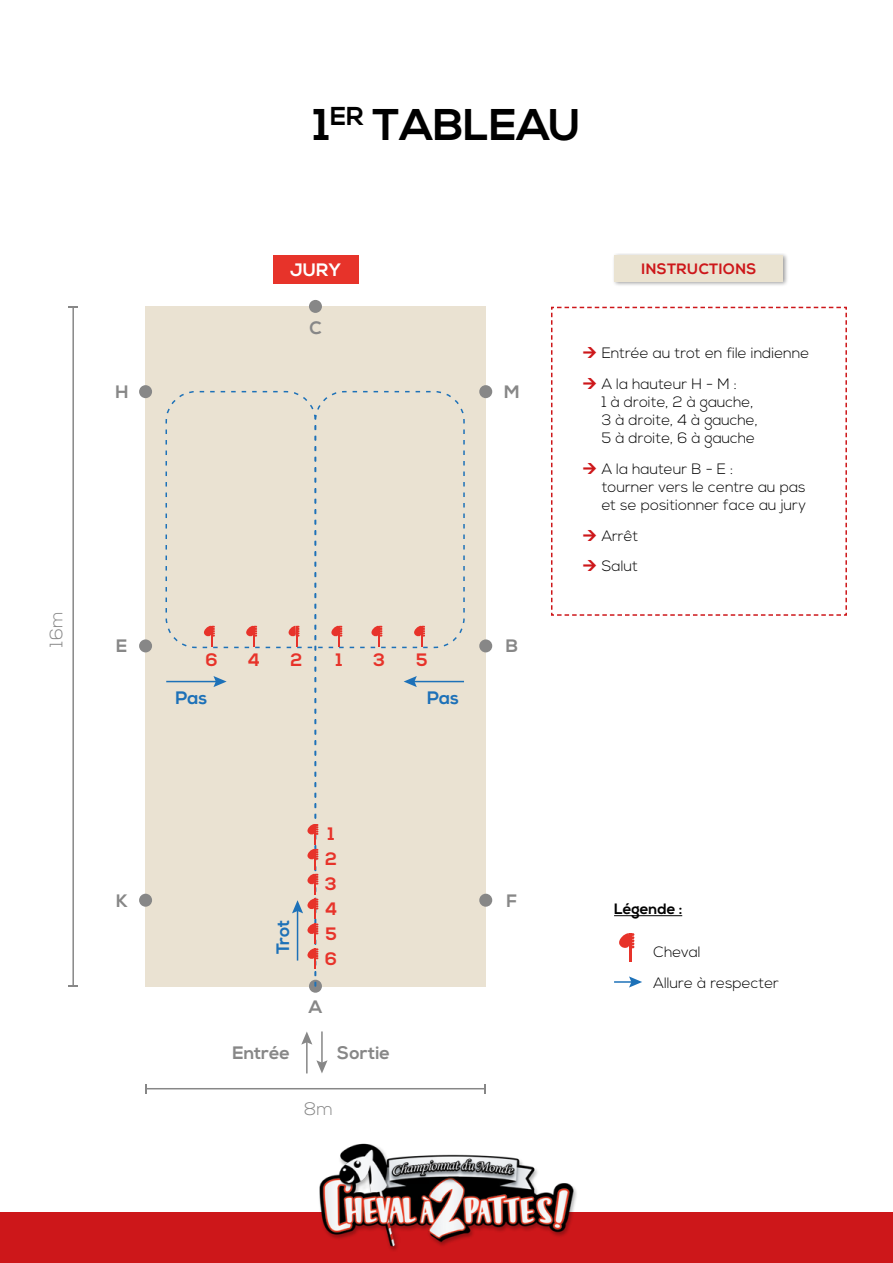
<style>
.page{position:relative;width:893px;height:1263px;background:#fff}
.page>*{position:absolute;margin:0;border:0;box-sizing:border-box;transform-origin:0 0}
.t1{font:700 44.25px "Nexa";color:#000}
.t2{font:700 18px "Nexa";color:#878787}
.t3{font:700 18px "Nexa";color:#e7332a}
.t4{font:700 18px "Nexa";letter-spacing:-.01em;color:#1d71b8}
.t5{font:300 18px "Nexa";color:#878787}
.t6{font:700 18px "Nexa";color:#fff}
.t7{font:300 15px/18px "Nexa";color:#000}
.t8{font:700 15px "Nexa";letter-spacing:.02em;color:#cd171a}
.t9{font:700 15px "Nexa";color:#000}
</style>
<div class="page">
<div style="left:0;top:1212px;width:893px;height:51px;background:#cd171a"></div>
<img style="left:319px;top:1143px;width:258px;height:108px">
<div style="left:146px;top:306px;width:340px;height:681px;background:#eae2d2"></div>
<hr style="left:146px;top:1088px;width:339px;height:1px;background:#878787">
<svg style="left:484px;top:1084px;width:2px;height:9px"></svg>
<hr style="left:72px;top:307px;width:2px;height:679px;background:#878787">
<svg style="left:68px;top:985px;width:10px;height:2px"></svg>
<svg style="left:68px;top:306px;width:10px;height:2px"></svg>
<div style="left:273px;top:255px;width:85px;height:29px;background:#e7332a"></div>
<hr style="left:306px;top:1040px;width:2px;height:33px;background:#878787">
<svg style="left:301px;top:1031px;width:11px;height:14px"></svg>
<hr style="left:321px;top:1031px;width:2px;height:33px;background:#878787">
<svg style="left:316px;top:1060px;width:11px;height:13px"></svg>
<div style="left:309px;top:300px;width:13px;height:13px;background:#878787;border-radius:50%"></div>
<div style="left:309px;top:980px;width:13px;height:13px;background:#878787;border-radius:50%"></div>
<div style="left:139px;top:385px;width:13px;height:13px;background:#878787;border-radius:50%"></div>
<div style="left:479px;top:385px;width:13px;height:13px;background:#878787;border-radius:50%"></div>
<div style="left:139px;top:639px;width:13px;height:13px;background:#878787;border-radius:50%"></div>
<div style="left:479px;top:639px;width:13px;height:13px;background:#878787;border-radius:50%"></div>
<div style="left:139px;top:894px;width:13px;height:13px;background:#878787;border-radius:50%"></div>
<div style="left:479px;top:894px;width:13px;height:13px;background:#878787;border-radius:50%"></div>
<svg style="left:165px;top:390px;width:300px;height:598px"></svg>
<hr style="left:166px;top:681px;width:52px;height:1px;background:#1d71b8">
<svg style="left:213px;top:676px;width:14px;height:11px"></svg>
<hr style="left:297px;top:909px;width:1px;height:51px;background:#1d71b8">
<hr style="left:413px;top:681px;width:51px;height:1px;background:#1d71b8">
<svg style="left:404px;top:676px;width:13px;height:11px"></svg>
<hr style="left:314px;top:948px;width:2px;height:21px;background:#e7332a">
<svg style="left:307px;top:948px;width:11px;height:12px"></svg>
<hr style="left:314px;top:923px;width:2px;height:21px;background:#e7332a">
<svg style="left:307px;top:923px;width:11px;height:12px"></svg>
<hr style="left:314px;top:899px;width:2px;height:20px;background:#e7332a">
<svg style="left:292px;top:899px;width:26px;height:14px"></svg>
<hr style="left:314px;top:874px;width:2px;height:20px;background:#e7332a">
<svg style="left:307px;top:874px;width:11px;height:11px"></svg>
<hr style="left:314px;top:849px;width:2px;height:20px;background:#e7332a">
<svg style="left:307px;top:849px;width:11px;height:11px"></svg>
<hr style="left:314px;top:824px;width:2px;height:20px;background:#e7332a">
<svg style="left:307px;top:824px;width:11px;height:11px"></svg>
<hr style="left:421px;top:626px;width:2px;height:20px;background:#e7332a">
<svg style="left:413px;top:626px;width:12px;height:11px"></svg>
<hr style="left:378px;top:626px;width:2px;height:20px;background:#e7332a">
<svg style="left:371px;top:626px;width:11px;height:11px"></svg>
<hr style="left:338px;top:626px;width:2px;height:20px;background:#e7332a">
<svg style="left:331px;top:626px;width:11px;height:11px"></svg>
<hr style="left:296px;top:626px;width:2px;height:20px;background:#e7332a">
<svg style="left:288px;top:626px;width:11px;height:11px"></svg>
<hr style="left:253px;top:626px;width:2px;height:20px;background:#e7332a">
<svg style="left:245px;top:626px;width:12px;height:11px"></svg>
<hr style="left:211px;top:626px;width:2px;height:20px;background:#e7332a">
<svg style="left:203px;top:626px;width:12px;height:11px"></svg>
<div style="left:612px;top:253px;width:177px;height:34px;background:#000;opacity:.4"></div>
<div style="left:615px;top:255px;width:168px;height:26px;background:#eae3d1"></div>
<hr style="left:614px;top:915px;width:68px;height:1px;background:#000">
<svg style="left:614px;top:976px;width:28px;height:11px"></svg>
<hr style="left:629px;top:933px;width:3px;height:29px;background:#e7332a">
<svg style="left:619px;top:933px;width:15px;height:16px"></svg>
<svg style="left:551px;top:307px;width:296px;height:309px"></svg>
<p class="t5" style="left:46px;top:647px;width:36px;rotate:-90deg">16m</p>
<p class="t2" style="left:115px;top:382px;width:15px">H</p>
<p class="t2" style="left:116px;top:636px;width:13px">E</p>
<p class="t1" style="left:314px;top:99px;width:269px">1<sup>ER</sup> TABLEAU</p>
<p class="t6" style="left:290px;top:260px;width:52px">JURY</p>
<p class="t2" style="left:309px;top:317px;width:13px">C</p>
<p class="t2" style="left:504px;top:382px;width:17px">M</p>
<p class="t3" style="left:206px;top:649px;width:13px">6</p>
<p class="t3" style="left:248px;top:649px;width:14px">4</p>
<p class="t3" style="left:290px;top:649px;width:13px">2</p>
<p class="t3" style="left:336px;top:649px;width:8px">1</p>
<p class="t3" style="left:373px;top:649px;width:13px">3</p>
<p class="t3" style="left:416px;top:649px;width:13px">5</p>
<p class="t4" style="left:176px;top:687px;width:33px">Pas</p>
<p class="t4" style="left:427px;top:687px;width:33px">Pas</p>
<p class="t2" style="left:506px;top:636px;width:14px">B</p>
<p class="t8" style="left:641px;top:260px;width:116px">INSTRUCTIONS</p>
<p class="t7" style="left:602px;top:345px;width:209px">Entrée au trot en file indienne</p>
<p class="t7" style="left:602px;top:376px;width:158px">A la hauteur H - M :<br>1 à droite, 2 à gauche,<br>3 à droite, 4 à gauche,<br>5 à droite, 6 à gauche</p>
<p class="t7" style="left:602px;top:460px;width:206px">A la hauteur B - E :<br>tourner vers le centre au pas et se positionner face au jury</p>
<p class="t7" style="left:602px;top:527px;width:38px">Arrêt</p>
<p class="t7" style="left:602px;top:558px;width:38px">Salut</p>
<p class="t2" style="left:116px;top:890px;width:13px">K</p>
<p class="t3" style="left:328px;top:824px;width:8px">1</p>
<p class="t3" style="left:325px;top:849px;width:13px">2</p>
<p class="t3" style="left:325px;top:873px;width:13px">3</p>
<p class="t4" style="left:273px;top:954px;width:36px;rotate:-90deg">Trot</p>
<p class="t3" style="left:325px;top:898px;width:14px">4</p>
<p class="t3" style="left:325px;top:923px;width:13px">5</p>
<p class="t3" style="left:325px;top:948px;width:13px">6</p>
<p class="t2" style="left:309px;top:997px;width:15px">A</p>
<p class="t2" style="left:233px;top:1043px;width:59px">Entrée</p>
<p class="t2" style="left:337px;top:1043px;width:54px">Sortie</p>
<p class="t5" style="left:304px;top:1098px;width:30px">8m</p>
<p class="t2" style="left:507px;top:890px;width:12px">F</p>
<p class="t9" style="left:614px;top:900px;width:70px">Légende :</p>
<p class="t7" style="left:654px;top:943px;width:48px">Cheval</p>
<p class="t7" style="left:654px;top:974px;width:127px">Allure à respecter</p>
</div>
